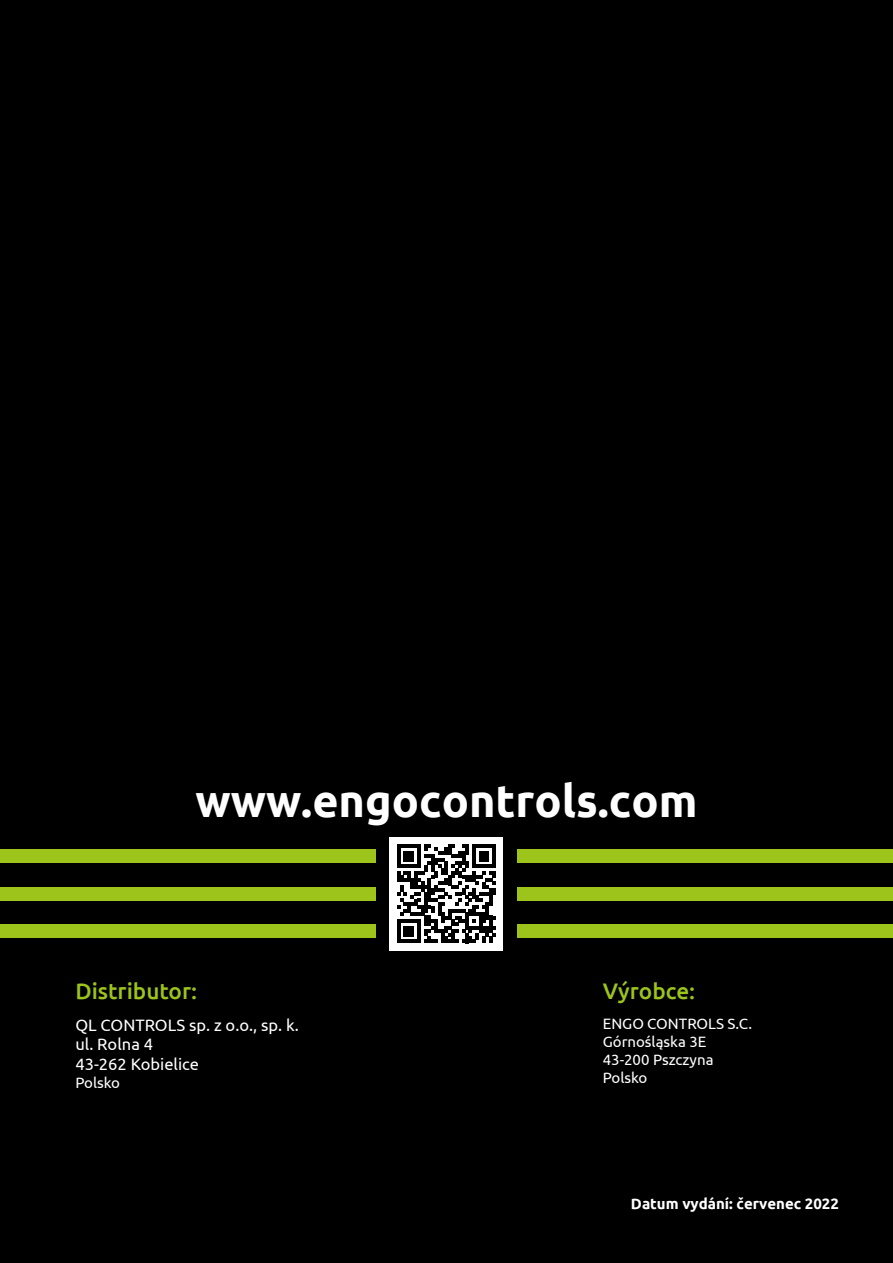
<style>
.page{position:relative;width:893px;height:1263px;background:#000}
.page>*{position:absolute;margin:0;border:0;box-sizing:border-box;transform-origin:0 0}
.t1{font:700 45px "Ubuntu";color:#fff}
.t2{font:500 22.5px "Ubuntu";color:#9cc41b}
.t3{font:16.5px/19.5px "Ubuntu";color:#fff}
.t4{font:15px/18px "Ubuntu";color:#fff}
.t5{font:700 15px "Ubuntu";color:#fff}
</style>
<div class="page">
<div style="left:518px;top:849px;width:375px;height:14px;background:#9cc41b"></div>
<div style="left:0;top:849px;width:375px;height:14px;background:#9cc41b"></div>
<div style="left:518px;top:887px;width:375px;height:13px;background:#9cc41b"></div>
<div style="left:0;top:887px;width:375px;height:13px;background:#9cc41b"></div>
<div style="left:518px;top:924px;width:375px;height:14px;background:#9cc41b"></div>
<div style="left:0;top:924px;width:375px;height:14px;background:#9cc41b"></div>
<div style="left:390px;top:837px;width:113px;height:113px;background:#fff"></div>
<svg style="left:397px;top:844px;width:99px;height:99px"></svg>
<h1 class="t1" style="left:195px;top:774px;width:504px">www.engocontrols.com</h1>
<h2 class="t2" style="left:75px;top:977px;width:123px">Distributor:</h2>
<p class="t3" style="left:75px;top:1015px;width:225px">QL CONTROLS sp. z o.o., sp. k. ul. Rolna 4<br>43-262 Kobielice</p>
<p class="t4" style="left:75px;top:1073px;width:46px">Polsko</p>
<h2 class="t2" style="left:603px;top:977px;width:94px">Výrobce:</h2>
<p class="t4" style="left:603px;top:1014px;width:151px">ENGO CONTROLS S.C.<br>Górnośląska 3E<br>43-200 Pszczyna<br>Polsko</p>
<p class="t5" style="left:631px;top:1194px;width:210px">Datum vydání: červenec 2022</p>
</div>
